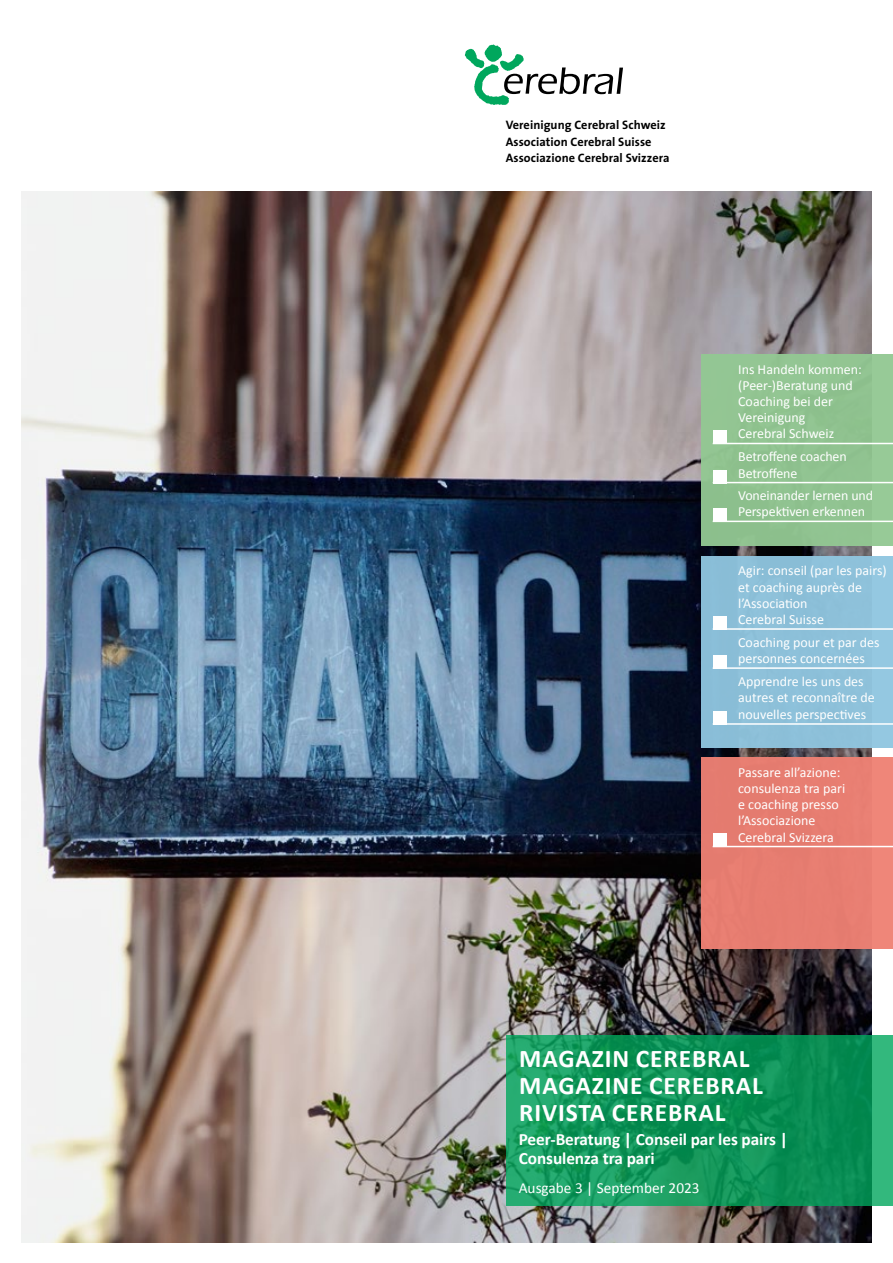
<style>
.page{position:relative;width:893px;height:1263px;background:#fff}
.page>*{position:absolute;margin:0;border:0;box-sizing:border-box;transform-origin:0 0}
.t1{font:700 25.5px/27px "Calibri";letter-spacing:.035em;color:#fff}
.t2{font:700 17.25px/19.5px "Calibri";letter-spacing:-.005em;color:#fff}
.t3{font:15.3px "Calibri";color:#fff}
.t4{font:13.95px/16.2px "Calibri";color:#fff}
.t5{font:700 12.3px/16.4px "The Sans";letter-spacing:.005em;color:#000}
</style>
<div class="page">
<img style="left:21px;top:191px;width:851px;height:1052px">
<svg style="left:465px;top:45px;width:158px;height:60px"></svg>
<div style="left:702px;top:355px;width:191px;height:191px;background:#93c893"></div>
<hr style="left:713px;top:443px;width:180px;height:1px;background:#fff">
<hr style="left:713px;top:482px;width:180px;height:1px;background:#fff">
<hr style="left:713px;top:521px;width:180px;height:1px;background:#fff">
<div style="left:713px;top:430px;width:14px;height:14px;background:#fff"></div>
<div style="left:713px;top:469px;width:14px;height:14px;background:#fff"></div>
<div style="left:713px;top:508px;width:14px;height:14px;background:#fff"></div>
<svg style="left:506px;top:1035px;width:387px;height:170px;background:#11965b"></svg>
<div style="left:702px;top:556px;width:191px;height:192px;background:#8dc0d9"></div>
<hr style="left:713px;top:628px;width:180px;height:2px;background:#fff">
<hr style="left:713px;top:667px;width:180px;height:2px;background:#fff">
<hr style="left:713px;top:723px;width:180px;height:2px;background:#fff">
<div style="left:713px;top:616px;width:14px;height:14px;background:#fff"></div>
<div style="left:713px;top:655px;width:14px;height:14px;background:#fff"></div>
<div style="left:713px;top:711px;width:14px;height:14px;background:#fff"></div>
<div style="left:702px;top:758px;width:191px;height:191px;background:#e77d71"></div>
<hr style="left:713px;top:846px;width:180px;height:1px;background:#fff">
<div style="left:713px;top:833px;width:14px;height:14px;background:#fff"></div>
<p class="t5" style="left:506px;top:117px;width:165px">Vereinigung Cerebral Schweiz<br>Association Cerebral Suisse<br>Associazione Cerebral Svizzera</p>
<p class="t4" style="left:738px;top:361px;width:125px">Ins Handeln kommen: (Peer-)Beratung und<br>Coaching bei der<br>Vereinigung<br>Cerebral Schweiz</p>
<p class="t4" style="left:738px;top:448px;width:110px">Betroffene coachen<br>Betroffene</p>
<p class="t4" style="left:738px;top:487px;width:136px">Voneinander lernen und<br>Perspektiven erkennen</p>
<p class="t4" style="left:738px;top:563px;width:150px">Agir: conseil (par les pairs) et coaching auprès de l’Association<br>Cerebral Suisse</p>
<p class="t4" style="left:738px;top:634px;width:143px">Coaching pour et par des personnes concernées</p>
<p class="t4" style="left:738px;top:673px;width:138px">Apprendre les uns des autres et reconnaître de nouvelles perspectives</p>
<p class="t4" style="left:738px;top:764px;width:108px">Passare all’azione: consulenza tra pari e coaching presso l’Associazione<br>Cerebral Svizzera</p>
<h1 class="t1" style="left:519px;top:1045px;width:245px">MAGAZIN CEREBRAL<br>MAGAZINE CEREBRAL<br>RIVISTA CEREBRAL</h1>
<p class="t2" style="left:519px;top:1129px;width:271px">Peer-Beratung | Conseil par les pairs |<br>Consulenza tra pari</p>
<p class="t3" style="left:519px;top:1178px;width:182px">Ausgabe 3 | September 2023</p>
</div>
